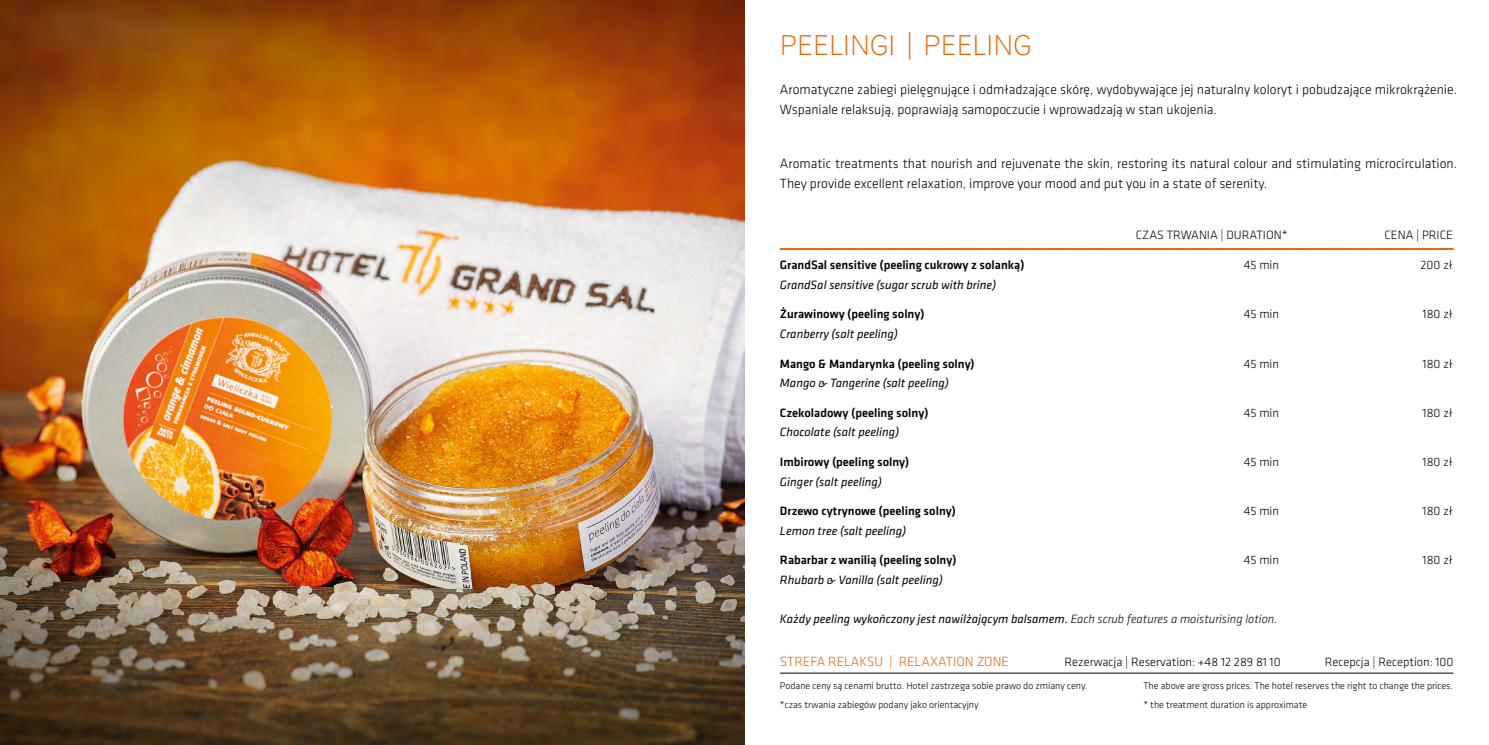
<style>
.page{position:relative;width:1489px;height:745px;background:#fff}
.page>*{position:absolute;margin:0;border:0;box-sizing:border-box;transform-origin:0 0}
.t1{font:27.5px "Gothic 720 Lt EU";color:#e56606}
.t2{font:300 13.75px/20px "Klavika";color:#000}
.t3{font:300 13.75px "Klavika";color:#e56606}
.t4{font:italic 12.5px "Klavika";color:#000}
.t5{font:500 12.5px "Klavika";color:#000}
.t6{font:300 12.5px "Klavika";color:#000}
.t7{font:300 10px/19.1px "Klavika";color:#000}
.s1{font-weight:300}
</style>
<div class="page">
<img style="left:0;top:0;width:744px;height:744px">
<svg style="left:779px;top:248px;width:674px;height:1px"></svg>
<hr style="left:780px;top:672px;width:673px;height:1px;background:#000">
<h1 class="t1" style="left:780px;top:29px;width:253px">PEELINGI | PEELING</h1>
<p class="t2" style="left:780px;top:79px;width:678px">Aromatyczne zabiegi pielęgnujące i odmładzające skórę, wydobywające jej naturalny koloryt i pobudzające mikrokrążenie.<br>Wspaniale relaksują, poprawiają samopoczucie i wprowadzają w stan ukojenia.</p>
<p class="t2" style="left:780px;top:153px;width:678px">Aromatic treatments that nourish and rejuvenate the skin, restoring its natural colour and stimulating microcirculation.<br>They provide excellent relaxation, improve your mood and put you in a state of serenity.</p>
<p class="t6" style="left:1135px;top:228px;width:153px">CZAS TRWANIA | DURATION*</p>
<p class="t6" style="left:1384px;top:228px;width:70px">CENA | PRICE</p>
<p class="t5" style="left:780px;top:258px;width:246px">GrandSal sensitive (peeling cukrowy z solanką)</p>
<p class="t6" style="left:1243px;top:258px;width:37px">45 min</p>
<p class="t6" style="left:1420px;top:258px;width:34px">200 zł</p>
<p class="t4" style="left:780px;top:277px;width:218px">GrandSal sensitive (sugar scrub with brine)</p>
<p class="t5" style="left:780px;top:307px;width:146px">Żurawinowy (peeling solny)</p>
<p class="t6" style="left:1243px;top:307px;width:37px">45 min</p>
<p class="t6" style="left:1422px;top:307px;width:32px">180 zł</p>
<p class="t4" style="left:780px;top:327px;width:119px">Cranberry (salt peeling)</p>
<p class="t5" style="left:780px;top:356px;width:196px">Mango &amp; Mandarynka (peeling solny)</p>
<p class="t6" style="left:1243px;top:356px;width:37px">45 min</p>
<p class="t6" style="left:1422px;top:356px;width:32px">180 zł</p>
<p class="t4" style="left:780px;top:376px;width:170px">Mango &amp; Tangerine (salt peeling)</p>
<p class="t5" style="left:780px;top:405px;width:150px">Czekoladowy (peeling solny)</p>
<p class="t6" style="left:1243px;top:405px;width:37px">45 min</p>
<p class="t6" style="left:1422px;top:405px;width:32px">180 zł</p>
<p class="t4" style="left:780px;top:425px;width:121px">Chocolate (salt peeling)</p>
<p class="t5" style="left:780px;top:455px;width:131px">Imbirowy (peeling solny)</p>
<p class="t6" style="left:1243px;top:455px;width:37px">45 min</p>
<p class="t6" style="left:1422px;top:455px;width:32px">180 zł</p>
<p class="t4" style="left:780px;top:474px;width:103px">Ginger (salt peeling)</p>
<p class="t5" style="left:780px;top:504px;width:177px">Drzewo cytrynowe (peeling solny)</p>
<p class="t6" style="left:1243px;top:504px;width:37px">45 min</p>
<p class="t6" style="left:1422px;top:504px;width:32px">180 zł</p>
<p class="t4" style="left:780px;top:523px;width:128px">Lemon tree (salt peeling)</p>
<p class="t5" style="left:780px;top:553px;width:178px">Rabarbar z wanilią (peeling solny)</p>
<p class="t6" style="left:1243px;top:553px;width:37px">45 min</p>
<p class="t6" style="left:1422px;top:553px;width:32px">180 zł</p>
<p class="t4" style="left:780px;top:572px;width:164px">Rhubarb &amp; Vanilla (salt peeling)</p>
<p class="t4" style="left:780px;top:612px;width:499px">Każdy peeling wykończony jest nawilżającym balsamem. <span class="s1">Each scrub features a moisturising lotion.</span></p>
<p class="t3" style="left:780px;top:653px;width:230px">STREFA RELAKSU | RELAXATION ZONE</p>
<p class="t6" style="left:1064px;top:654px;width:218px">Rezerwacja | Reservation: +48 12 289 81 10</p>
<p class="t6" style="left:1324px;top:654px;width:130px">Recepcja | Reception: 100</p>
<p class="t7" style="left:780px;top:676px;width:309px">Podane ceny są cenami brutto. Hotel zastrzega sobie prawo do zmiany ceny. *czas trwania zabiegów podany jako orientacyjny</p>
<p class="t7" style="left:1143px;top:676px;width:311px">The above are gross prices. The hotel reserves the right to change the prices. * the treatment duration is approximate</p>
</div>
